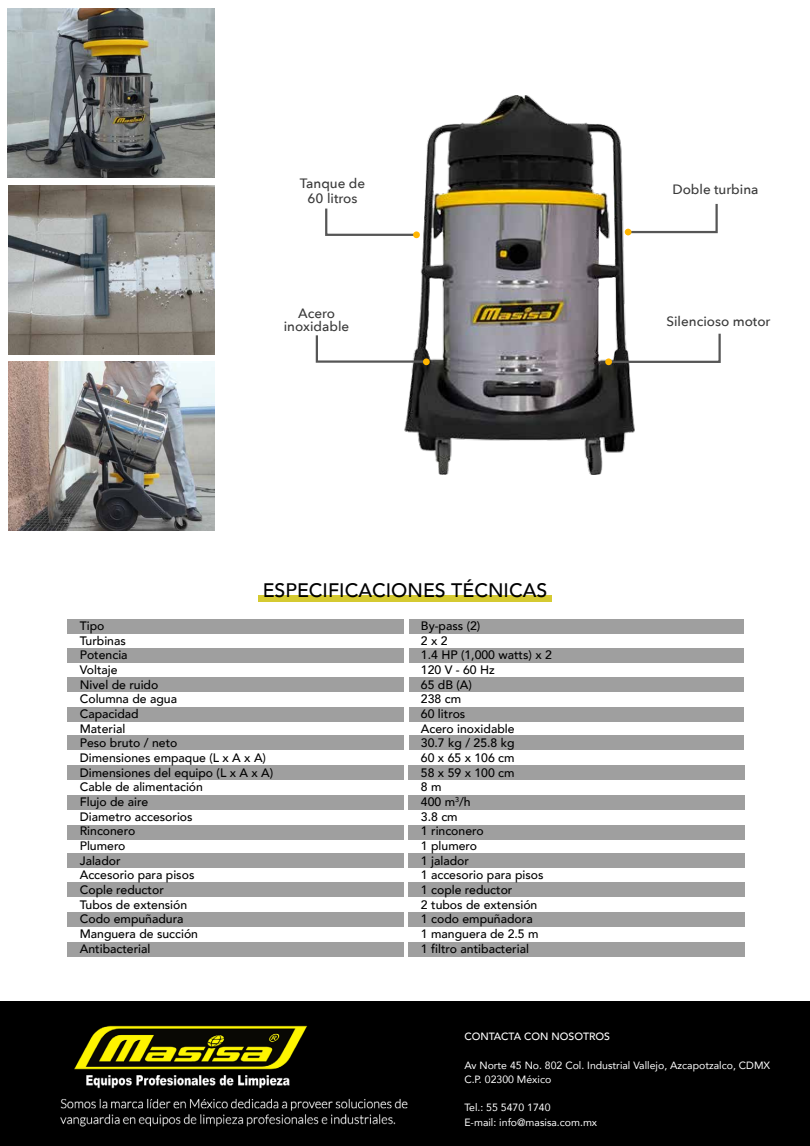
<style>
.page{position:relative;width:810px;height:1146px;background:#fff}
.page>*{position:absolute;margin:0;border:0;box-sizing:border-box;transform-origin:0 0}
.t1{font:500 19.5px "Avenir";color:#000}
.t2{font:500 13.5px/15px "Avenir Next";color:#3a3a3a;text-align:center}
.t3{font:500 12.23px/14.7px "Avenir";color:#000}
.t4{font:10.5px/14.2px "Avenir";color:#fff}
.t5{font:500 10.5px "Avenir";color:#fff}
</style>
<div class="page">
<img style="left:404px;top:95px;width:231px;height:380px">
<div style="left:258px;top:595px;width:294px;height:6px;background:#d5ca31"></div>
<div style="left:0;top:1001px;width:810px;height:145px;background:#000"></div>
<div style="left:67px;top:619px;width:336px;height:14px;background:#9f9f9f"></div>
<div style="left:67px;top:648px;width:336px;height:15px;background:#9f9f9f"></div>
<div style="left:67px;top:677px;width:336px;height:15px;background:#9f9f9f"></div>
<div style="left:67px;top:707px;width:336px;height:14px;background:#9f9f9f"></div>
<div style="left:67px;top:735px;width:336px;height:15px;background:#9f9f9f"></div>
<div style="left:67px;top:765px;width:336px;height:15px;background:#9f9f9f"></div>
<div style="left:67px;top:795px;width:336px;height:15px;background:#9f9f9f"></div>
<div style="left:67px;top:825px;width:336px;height:15px;background:#9f9f9f"></div>
<div style="left:408px;top:765px;width:337px;height:15px;background:#9f9f9f"></div>
<div style="left:408px;top:795px;width:337px;height:15px;background:#9f9f9f"></div>
<div style="left:67px;top:853px;width:336px;height:15px;background:#9f9f9f"></div>
<div style="left:408px;top:853px;width:337px;height:15px;background:#9f9f9f"></div>
<div style="left:67px;top:882px;width:336px;height:15px;background:#9f9f9f"></div>
<div style="left:408px;top:882px;width:337px;height:15px;background:#9f9f9f"></div>
<div style="left:67px;top:912px;width:336px;height:15px;background:#9f9f9f"></div>
<div style="left:408px;top:912px;width:337px;height:15px;background:#9f9f9f"></div>
<div style="left:67px;top:942px;width:336px;height:14px;background:#9f9f9f"></div>
<div style="left:408px;top:942px;width:337px;height:14px;background:#9f9f9f"></div>
<div style="left:408px;top:825px;width:337px;height:15px;background:#9f9f9f"></div>
<div style="left:409px;top:619px;width:334px;height:14px;background:#9f9f9f"></div>
<div style="left:409px;top:648px;width:334px;height:15px;background:#9f9f9f"></div>
<div style="left:409px;top:677px;width:334px;height:15px;background:#9f9f9f"></div>
<div style="left:409px;top:707px;width:334px;height:14px;background:#9f9f9f"></div>
<div style="left:409px;top:735px;width:334px;height:15px;background:#9f9f9f"></div>
<img style="left:60px;top:1025px;width:348px;height:102px">
<svg style="left:606px;top:331px;width:115px;height:33px"></svg>
<div style="left:605px;top:358px;width:7px;height:7px;background:#ffb500;border-radius:50%"></div>
<svg style="left:626px;top:202px;width:92px;height:32px"></svg>
<div style="left:625px;top:229px;width:7px;height:6px;background:#ffb500;border-radius:50%"></div>
<svg style="left:325px;top:206px;width:94px;height:31px"></svg>
<div style="left:413px;top:231px;width:7px;height:7px;background:#ffb500;border-radius:50%"></div>
<svg style="left:315px;top:333px;width:113px;height:31px"></svg>
<div style="left:423px;top:358px;width:7px;height:7px;background:#ffb500;border-radius:50%"></div>
<img style="left:8px;top:9px;width:206px;height:169px">
<img style="left:8px;top:185px;width:207px;height:169px">
<img style="left:9px;top:362px;width:206px;height:169px">
<p class="t2" style="left:300px;top:175px;width:67px">Tanque de<br>60 litros</p>
<p class="t2" style="left:672px;top:181px;width:88px">Doble turbina</p>
<p class="t2" style="left:284px;top:306px;width:67px;line-height:13.5px">Acero inoxidable</p>
<p class="t2" style="left:666px;top:313px;width:106px">Silencioso motor</p>
<h1 class="t1" style="left:263px;top:574px;width:286px">ESPECIFICACIONES TÉCNICAS</h1>
<p class="t3" style="left:80px;top:617px;width:195px">Tipo<br>Turbinas<br>Potencia<br>Voltaje<br>Nivel de ruido<br>Columna de agua<br>Capacidad<br>Material<br>Peso bruto / neto<br>Dimensiones empaque (L x A x A)<br>Dimensiones del equipo (L x A x A)<br>Cable de alimentación<br>Flujo de aire<br>Diametro accesorios<br>Rinconero<br>Plumero<br>Jalador<br>Accesorio para pisos<br>Cople reductor<br>Tubos de extensión<br>Codo empuñadura<br>Manguera de succión<br>Antibacterial</p>
<p class="t3" style="left:421px;top:617px;width:132px">By-pass (2)<br>2 x 2<br>1.4 HP (1,000 watts) x 2<br>120 V - 60 Hz<br>65 dB (A)<br>238 cm<br>60 litros<br>Acero inoxidable<br>30.7 kg / 25.8 kg<br>60 x 65 x 106 cm<br>58 x 59 x 100 cm<br>8 m<br>400 m<sup>3</sup>/h<br>3.8 cm<br>1 rinconero<br>1 plumero<br>1 jalador<br>1 accesorio para pisos<br>1 cople reductor<br>2 tubos de extensión<br>1 codo empuñadora<br>1 manguera de 2.5 m<br>1 filtro antibacterial</p>
<p class="t5" style="left:464px;top:1027px;width:147px">CONTACTA CON NOSOTROS</p>
<p class="t4" style="left:464px;top:1057px;width:307px">Av Norte 45 No. 802 Col. Industrial Vallejo, Azcapotzalco, CDMX<br>C.P. 02300 México</p>
<p class="t4" style="left:464px;top:1100px;width:134px">Tel.: 55 5470 1740<br>E-mail: info@masisa.com.mx</p>
</div>
